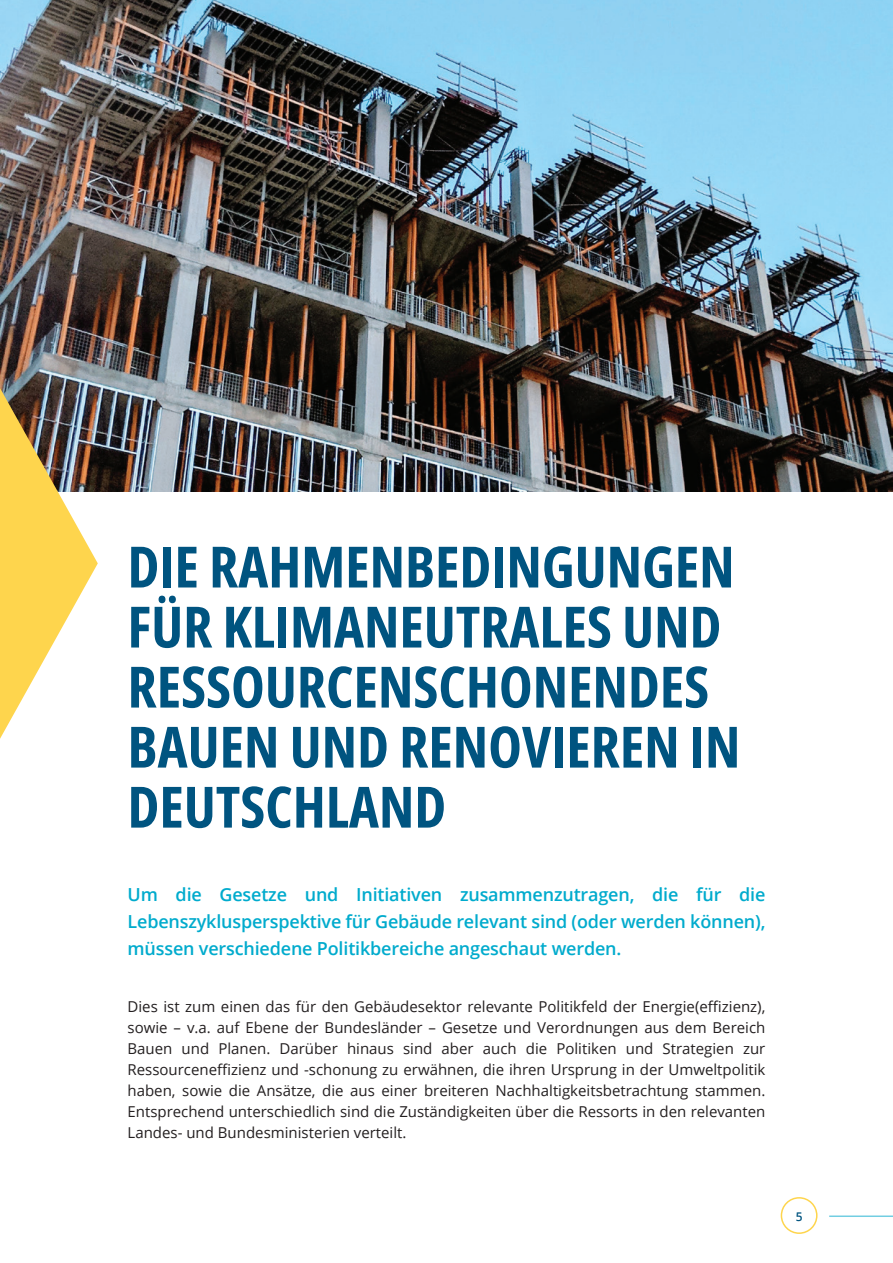
<style>
.page{position:relative;width:893px;height:1263px;background:#fff}
.page>*{position:absolute;margin:0;border:0;box-sizing:border-box;transform-origin:0 0}
.t1{font:700 57px/60px "Open Sans Condensed";color:#005480}
.t2{font:600 18px/27px "Open Sans";letter-spacing:-.01em;color:#00abcd;text-align:justify}
.t3{font:15px/21px "Open Sans";color:#231f20;text-align:justify}
.t4{font:600 12px "Open Sans";color:#005480}
</style>
<div class="page">
<div style="left:781px;top:1197px;width:36px;height:37px;border:2px solid #fed54d;border-radius:50%"></div>
<hr style="left:829px;top:1215px;width:64px;height:2px;background:#72cee2">
<img style="left:0;top:0;width:893px;height:491px">
<svg style="left:0;top:388px;width:98px;height:351px"></svg>
<h1 class="t1" style="left:128px;top:535px;width:614px">DIE RAHMENBEDINGUNGEN<br>FÜR KLIMANEUTRALES UND<br>RESSOURCENSCHONENDES<br>BAUEN UND RENOVIEREN IN<br>DEUTSCHLAND</h1>
<p class="t2" style="left:128px;top:881px;width:639px">Um die Gesetze und Initiativen zusammenzutragen, die für die Lebenszyklusperspektive für Gebäude relevant sind (oder werden können), müssen verschiedene Politikbereiche angeschaut werden.</p>
<p class="t3" style="left:128px;top:995px;width:639px">Dies ist zum einen das für den Gebäudesektor relevante Politikfeld der Energie(effizienz), sowie – v.a. auf Ebene der Bundesländer – Gesetze und Verordnungen aus dem Bereich Bauen und Planen. Darüber hinaus sind aber auch die Politiken und Strategien zur Ressourceneffizienz und -schonung zu erwähnen, die ihren Ursprung in der Umweltpolitik haben, sowie die Ansätze, die aus einer breiteren Nachhaltigkeitsbetrachtung stammen.<br>Entsprechend unterschiedlich sind die Zuständigkeiten über die Ressorts in den relevanten Landes- und Bundesministerien verteilt.</p>
<p class="t4" style="left:796px;top:1208px;width:8px">5</p>
</div>
